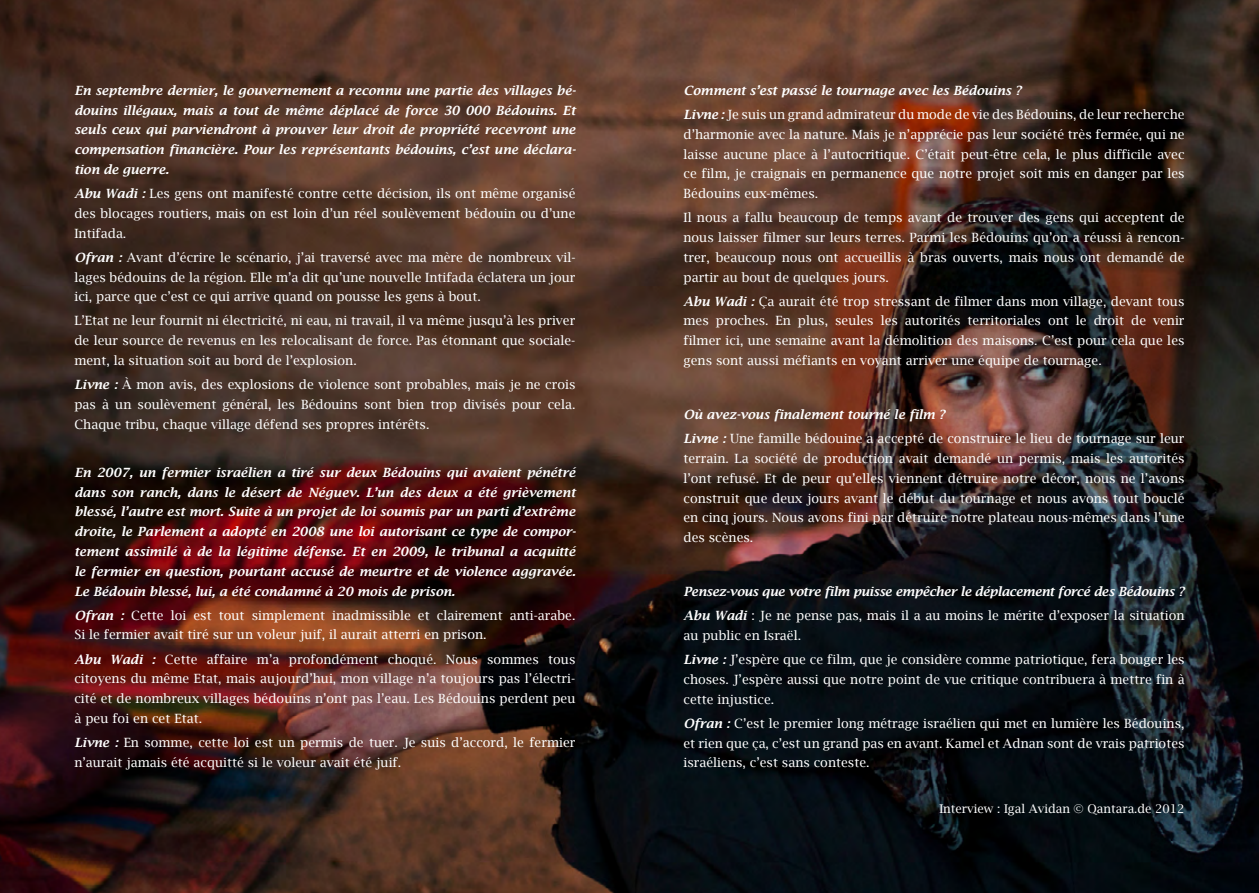
<style>
.page{position:relative;width:1259px;height:893px;background:#fff}
.page>*{position:absolute;margin:0;border:0;box-sizing:border-box;transform-origin:0 0}
.t1{font:12.75px/19.8px "Lucida Bright";color:#fff;text-align:justify}
.t2{font:italic 600 12.75px/19.8px "Lucida Bright";color:#fff;text-align:justify}
.t3{font:12px "Lucida Bright";color:#fff}
.s1{font-weight:600;font-style:italic}
.s2{font-weight:400;font-style:normal}
</style>
<div class="page">
<img style="left:0;top:0;width:1259px;height:893px">
<p class="t2" style="left:74px;top:80px;width:503px">En septembre dernier, le gouvernement a reconnu une partie des villages bé&shy;douins illégaux, mais a tout de même déplacé de force 30 000 Bédouins. Et seuls ceux qui parviendront à prouver leur droit de propriété recevront une compensation financière. Pour les représentants bédouins, c’est une déclara&shy;tion de guerre.</p>
<p class="t1" style="left:74px;top:184px;width:502px"><span class="s1">Abu Wadi :</span> Les gens ont manifesté contre cette décision, ils ont même organisé des blocages routiers, mais on est loin d’un réel soulèvement bédouin ou d’une Intifada.</p>
<p class="t1" style="left:74px;top:247px;width:502px"><span class="s1">Ofran :</span> Avant d’écrire le scénario, j’ai traversé avec ma mère de nombreux vil&shy;lages bédouins de la région. Elle m’a dit qu’une nouvelle Intifada éclatera un jour ici, parce que c’est ce qui arrive quand on pousse les gens à bout.</p>
<p class="t1" style="left:74px;top:311px;width:502px">L’Etat ne leur fournit ni électricité, ni eau, ni travail, il va même jusqu’à les priver de leur source de revenus en les relocalisant de force. Pas étonnant que sociale&shy;ment, la situation soit au bord de l’explosion.</p>
<p class="t1" style="left:74px;top:375px;width:502px"><span class="s1">Livne :</span> À mon avis, des explosions de violence sont probables, mais je ne crois pas à un soulèvement général, les Bédouins sont bien trop divisés pour cela.<br>Chaque tribu, chaque village défend ses propres intérêts.</p>
<p class="t2" style="left:74px;top:462px;width:503px">En 2007, un fermier israélien a tiré sur deux Bédouins qui avaient pénétré dans son ranch, dans le désert de Néguev. L’un des deux a été grièvement blessé, l’autre est mort. Suite à un projet de loi soumis par un parti d’extrême droite, le Parlement a adopté en 2008 une loi autorisant ce type de compor&shy;tement assimilé à de la légitime défense. Et en 2009, le tribunal a acquitté le fermier en question, pourtant accusé de meurtre et de violence aggravée.<br>Le Bédouin blessé, lui, a été condamné à 20 mois de prison.</p>
<p class="t1" style="left:74px;top:605px;width:502px"><span class="s1">Ofran :</span> Cette loi est tout simplement inadmissible et clairement anti-arabe.<br>Si le fermier avait tiré sur un voleur juif, il aurait atterri en prison.</p>
<p class="t1" style="left:74px;top:649px;width:502px"><span class="s1">Abu Wadi :</span> Cette affaire m’a profondément choqué. Nous sommes tous citoyens du même Etat, mais aujourd’hui, mon village n’a toujours pas l’électri&shy;cité et de nombreux villages bédouins n’ont pas l’eau. Les Bédouins perdent peu à peu foi en cet Etat.</p>
<p class="t1" style="left:74px;top:732px;width:502px"><span class="s1">Livne :</span> En somme, cette loi est un permis de tuer. Je suis d’accord, le fermier n’aurait jamais été acquitté si le voleur avait été juif.</p>
<p class="t1" style="left:683px;top:78px;width:502px;line-height:24px"><span class="s1">Comment s’est passé le tournage avec les Bédouins ?<br>Livne :</span> Je suis un grand admirateur du mode de vie des Bédouins, de leur recherche</p>
<p class="t1" style="left:683px;top:124px;width:502px">d’harmonie avec la nature. Mais je n’apprécie pas leur société très fermée, qui ne laisse aucune place à l’autocritique. C’était peut-être cela, le plus difficile avec ce film, je craignais en permanence que notre projet soit mis en danger par les Bédouins eux-mêmes.</p>
<p class="t1" style="left:683px;top:208px;width:502px">Il nous a fallu beaucoup de temps avant de trouver des gens qui acceptent de nous laisser filmer sur leurs terres. Parmi les Bédouins qu’on a réussi à rencon&shy;trer, beaucoup nous ont accueillis à bras ouverts, mais nous ont demandé de partir au bout de quelques jours.</p>
<p class="t1" style="left:683px;top:291px;width:502px"><span class="s1">Abu Wadi :</span> Ça aurait été trop stressant de filmer dans mon village, devant tous mes proches. En plus, seules les autorités territoriales ont le droit de venir filmer ici, une semaine avant la démolition des maisons. C’est pour cela que les gens sont aussi méfiants en voyant arriver une équipe de tournage.</p>
<p class="t1" style="left:683px;top:403px;width:502px;line-height:24px"><span class="s1">Où avez-vous finalement tourné le film ?<br>Livne :</span> Une famille bédouine a accepté de construire le lieu de tournage sur leur</p>
<p class="t1" style="left:683px;top:448px;width:502px">terrain. La société de production avait demandé un permis, mais les autorités l’ont refusé. Et de peur qu’elles viennent détruire notre décor, nous ne l’avons construit que deux jours avant le début du tournage et nous avons tout bouclé en cinq jours. Nous avons fini par détruire notre plateau nous-mêmes dans l’une des scènes.</p>
<p class="t2" style="left:683px;top:580px;width:502px;line-height:24px">Pensez-vous que votre film puisse empêcher le déplacement forcé des Bédouins ?<br>Abu Wadi <span class="s2">: Je ne pense pas, mais il a au moins le mérite d’exposer la situation</span></p>
<p class="t1" style="left:683px;top:624px;width:502px;line-height:24px">au public en Israël.<br><span class="s1">Livne :</span> J’espère que ce film, que je considère comme patriotique, fera bouger les</p>
<p class="t1" style="left:683px;top:669px;width:502px">choses. J’espère aussi que notre point de vue critique contribuera à mettre fin à cette injustice.</p>
<p class="t1" style="left:683px;top:713px;width:502px"><span class="s1">Ofran :</span> C’est le premier long métrage israélien qui met en lumière les Bédouins, et rien que ça, c’est un grand pas en avant. Kamel et Adnan sont de vrais patriotes israéliens, c’est sans conteste.</p>
<p class="t3" style="left:939px;top:801px;width:247px">Interview : Igal Avidan © Qantara.de 2012</p>
</div>
